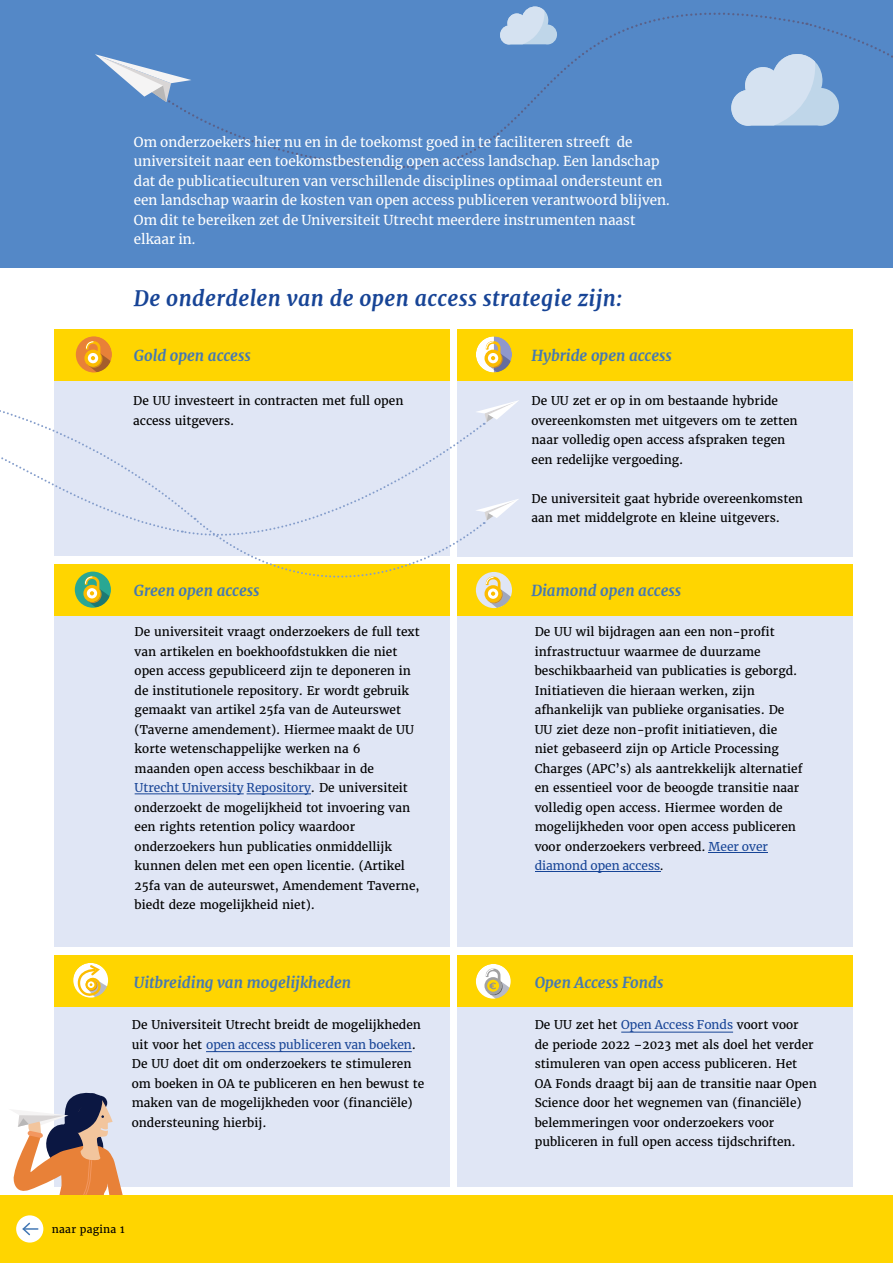
<style>
.page{position:relative;width:893px;height:1263px;background:#fff}
.page>*{position:absolute;margin:0;border:0;box-sizing:border-box;transform-origin:0 0}
.TK_groot{font:italic 700 21px "Merriweather";letter-spacing:.02em;color:#174496}
.TK_klein{font:italic 700 15px "Merriweather";color:#4478b4}
.lead{font:13.5px/19.5px "Merriweather";color:#fff}
.PLAT{font:12px/19.5px "Merriweather";color:#000}
.t1{font:10.5px "Merriweather";letter-spacing:.02em;color:#000}
.s1{font-style:inherit}
.s2{color:#174496}
.s3{color:#164496}
</style>
<div class="page">
<div style="left:54px;top:996px;width:395px;height:190px;background:#e0e6f5"></div>
<div style="left:0;top:0;width:893px;height:268px;background:#5488c7"></div>
<svg style="left:406px;top:12px;width:393px;height:156px"></svg>
<svg style="left:500px;top:6px;width:57px;height:39px"></svg>
<div style="left:0;top:1196px;width:893px;height:67px;background:#ffd500"></div>
<div style="left:16px;top:1215px;width:27px;height:27px;background:#fff;border-radius:50%"></div>
<svg style="left:9px;top:1092px;width:120px;height:145px"></svg>
<svg style="left:95px;top:54px;width:309px;height:114px"></svg>
<svg style="left:731px;top:22px;width:162px;height:104px"></svg>
<div style="left:54px;top:330px;width:395px;height:226px;background:#e0e6f5"></div>
<div style="left:457px;top:965px;width:396px;height:221px;background:#e0e6f5"></div>
<div style="left:457px;top:956px;width:396px;height:51px;background:#ffd500"></div>
<div style="left:476px;top:964px;width:36px;height:36px;background:#fff;border-radius:50%"></div>
<svg style="left:484px;top:977px;width:18px;height:17px"></svg>
<svg style="left:486px;top:969px;width:24px;height:29px"></svg>
<div style="left:470px;top:958px;width:47px;height:47px;border:6px solid #ffd500;border-radius:50%"></div>
<div style="left:457px;top:598px;width:396px;height:349px;background:#e0e6f5"></div>
<div style="left:457px;top:564px;width:396px;height:51px;background:#ffd500"></div>
<div style="left:54px;top:956px;width:395px;height:51px;background:#ffd500"></div>
<div style="left:457px;top:342px;width:396px;height:214px;background:#e0e6f5"></div>
<div style="left:457px;top:330px;width:396px;height:51px;background:#ffd500"></div>
<svg style="left:477px;top:337px;width:34px;height:34px"></svg>
<div style="left:470px;top:330px;width:48px;height:48px;border:6px solid #ffd500;border-radius:50%"></div>
<svg style="left:73px;top:963px;width:36px;height:36px"></svg>
<svg style="left:77px;top:964px;width:30px;height:32px"></svg>
<div style="left:67px;top:957px;width:47px;height:46px;border:6px solid #ffd500;border-radius:50%"></div>
<div style="left:54px;top:330px;width:395px;height:51px;background:#ffd500"></div>
<div style="left:75px;top:336px;width:37px;height:37px;background:#e88138;border-radius:50%"></div>
<svg style="left:84px;top:350px;width:18px;height:17px"></svg>
<svg style="left:86px;top:341px;width:25px;height:30px"></svg>
<div style="left:70px;top:330px;width:48px;height:48px;border:6px solid #ffd500;border-radius:50%"></div>
<div style="left:54px;top:573px;width:395px;height:374px;background:#e0e6f5"></div>
<svg style="left:0;top:389px;width:519px;height:246px"></svg>
<hr style="left:206px;top:1051px;width:206px;height:1px;background:#174496">
<hr style="left:621px;top:1032px;width:112px;height:1px;background:#174496">
<hr style="left:135px;top:793px;width:109px;height:1px;background:#174496">
<hr style="left:247px;top:793px;width:64px;height:1px;background:#174496">
<hr style="left:709px;top:852px;width:59px;height:1px;background:#164496">
<hr style="left:535px;top:871px;width:125px;height:1px;background:#164496">
<p class="lead" style="left:134px;top:132px;width:537px">Om onderzoekers hier nu en in de toekomst goed in te faciliteren streeft de universiteit naar een toekomstbestendig open access landschap. Een landschap dat de publicatieculturen van verschillende disciplines optimaal ondersteunt en een landschap waarin de kosten van open access publiceren verantwoord blijven.<br>Om dit te bereiken zet de Universiteit Utrecht meerdere instrumenten naast elkaar in.</p>
<h2 class="TK_groot" style="left:134px;top:285px;width:490px">De onderdelen van de open access strategie zijn:</h2>
<h3 class="TK_klein" style="left:134px;top:347px;width:118px">Gold open access</h3>
<p class="PLAT" style="left:133px;top:391px;width:272px">De UU investeert in contracten met full open access uitgevers.</p>
<h3 class="TK_klein" style="left:531px;top:347px;width:142px">Hybride open access</h3>
<p class="PLAT" style="left:531px;top:391px;width:268px">De UU zet er op in om bestaande hybride overeenkomsten met uitgevers om te zetten naar volledig open access afspraken tegen een redelijke vergoeding.</p>
<p class="PLAT" style="left:531px;top:488px;width:273px">De universiteit gaat hybride overeenkomsten aan met middelgrote en kleine uitgevers.</p>
<h3 class="TK_klein" style="left:134px;top:581px;width:127px">Green open access</h3>
<p class="PLAT" style="left:135px;top:622px;width:287px">De universiteit vraagt onderzoekers de full text van artikelen en boekhoofdstukken die niet open access gepubliceerd zijn te deponeren in de institutionele repository. Er wordt gebruik gemaakt van artikel 25fa van de Auteurswet (Taverne amendement). <span class="s1">Hiermee maakt de</span> UU korte wetenschappelijke werken na 6<br>maanden open access <span class="s1">beschikbaar</span> in de <span class="s2">Utrecht University Repository</span>. De universiteit onderzoekt de mogelijkheid tot invoering van een rights retention policy waardoor onderzoekers hun publicaties onmiddellijk kunnen delen met een open licentie. (Artikel 25fa van de auteurswet, Amendement Taverne, biedt deze mogelijkheid niet).</p>
<h3 class="TK_klein" style="left:134px;top:973px;width:219px">Uitbreiding van mogelijkheden</h3>
<p class="PLAT" style="left:132px;top:1015px;width:294px">De Universiteit Utrecht breidt de mogelijkheden uit voor het <span class="s2">open access publiceren van boeken</span>.<br>De UU doet dit om onderzoekers te stimuleren om boeken in OA te publiceren en hen bewust te maken van de mogelijkheden voor (financiële) ondersteuning hierbij.</p>
<p class="t1" style="left:52px;top:1222px;width:74px">naar pagina 1</p>
<h3 class="TK_klein" style="left:531px;top:581px;width:151px">Diamond open access</h3>
<p class="PLAT" style="left:535px;top:622px;width:269px">De UU wil bijdragen aan een non-profit infrastructuur waarmee de duurzame beschikbaarheid van publicaties is geborgd.<br>Initiatieven die hieraan werken, zijn afhankelijk van publieke organisaties. De UU ziet deze non-profit initiatieven, die niet gebaseerd zijn op Article Processing Charges (APC’s) als aantrekkelijk alternatief en essentieel voor de beoogde transitie naar volledig open access. Hiermee worden de mogelijkheden voor open access publiceren voor onderzoekers verbreed. <span class="s3">Meer over diamond open access</span><span class="s1">.</span></p>
<h3 class="TK_klein" style="left:535px;top:973px;width:130px">Open Access Fonds</h3>
<p class="PLAT" style="left:535px;top:1015px;width:284px">De UU zet het <span class="s2">Open Access Fonds</span> voort voor<br>de periode 2022 –2023 met als doel het verder stimuleren van open access publiceren. Het OA Fonds draagt bij aan de transitie naar Open Science door het wegnemen van (financiële) belemmeringen voor onderzoekers voor publiceren in full open access tijdschriften.</p>
</div>
